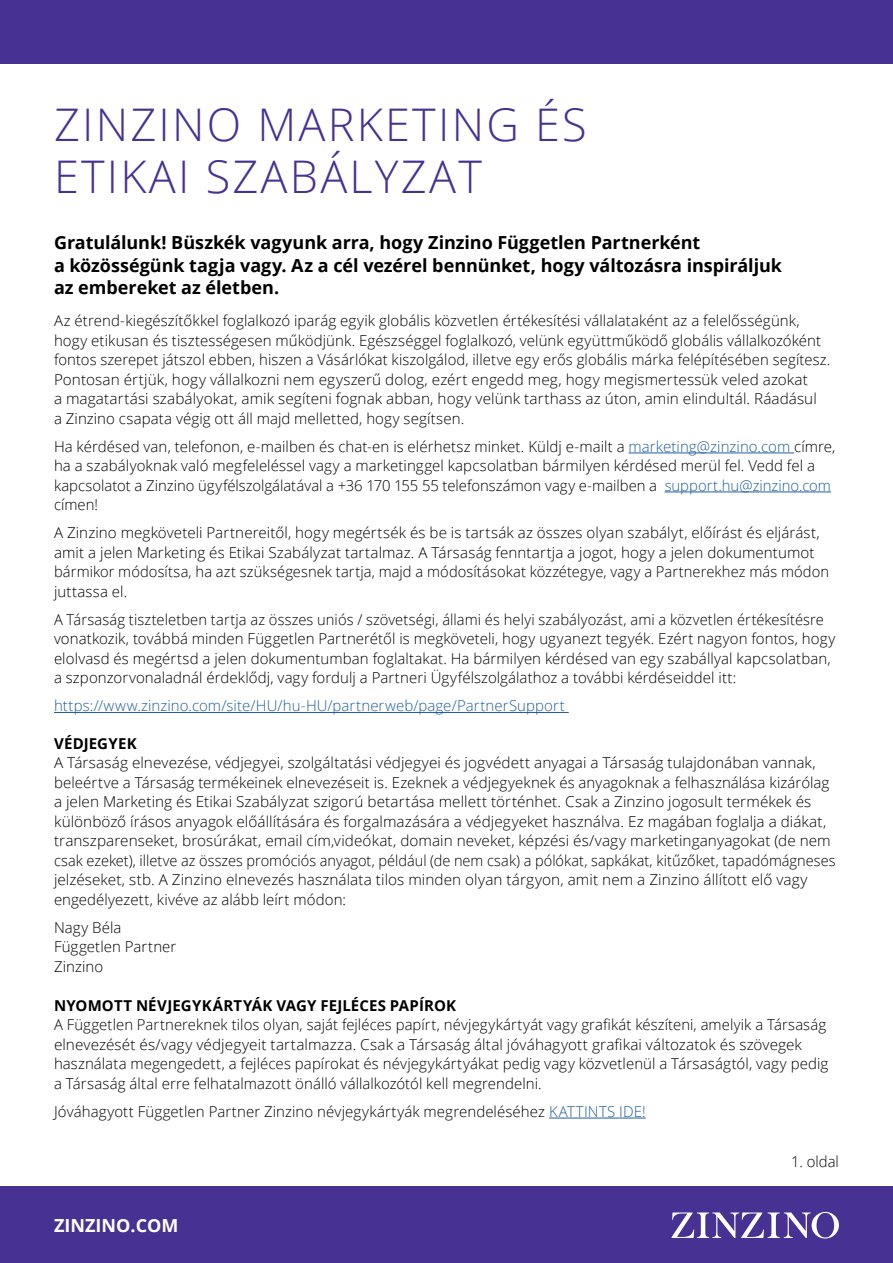
<style>
.page{position:relative;width:893px;height:1263px;background:#fff}
.page>*{position:absolute;margin:0;border:0;box-sizing:border-box;transform-origin:0 0}
.t1{font:300 45px/52.5px "Open Sans";letter-spacing:.05em;color:#473192}
.t2{font:700 18px/22.5px "Open Sans";letter-spacing:-.005em;color:#000}
.t3{font:700 18px "Open Sans";color:#fff}
.t4{font:300 15px/19.5px "Open Sans";letter-spacing:.005em;color:#000}
.t5{font:300 15px "Open Sans";letter-spacing:.005em;color:#215e9e}
.t6{font:700 15px "Open Sans";letter-spacing:.01em;color:#000}
.s1{color:#215e9e}
</style>
<div class="page">
<div style="left:0;top:1186px;width:893px;height:77px;background:#473192"></div>
<svg style="left:671px;top:1212px;width:168px;height:26px"></svg>
<div style="left:0;top:0;width:893px;height:64px;background:#473192"></div>
<hr style="left:629px;top:453px;width:165px;height:1px;background:#215e9e">
<hr style="left:665px;top:492px;width:166px;height:1px;background:#215e9e">
<hr style="left:54px;top:712px;width:515px;height:1px;background:#215e9e">
<hr style="left:549px;top:1118px;width:97px;height:1px;background:#215e9e">
<h1 class="t1" style="left:54px;top:97px;width:534px">ZINZINO MARKETING ÉS<br>ETIKAI SZABÁLYZAT</h1>
<p class="t2" style="left:54px;top:231px;width:729px">Gratulálunk! Büszkék vagyunk arra, hogy Zinzino Független Partnerként<br>a közösségünk tagja vagy. Az a cél vezérel bennünket, hogy változásra inspiráljuk az embereket az életben.</p>
<p class="t4" style="left:54px;top:311px;width:778px">Az étrend-kiegészítőkkel foglalkozó iparág egyik globális közvetlen értékesítési vállalataként az a felelősségünk, hogy etikusan és tisztességesen működjünk. Egészséggel foglalkozó, velünk együttműködő globális vállalkozóként fontos szerepet játszol ebben, hiszen a Vásárlókat kiszolgálod, illetve egy erős globális márka felépítésében segítesz.<br>Pontosan értjük, hogy vállalkozni nem egyszerű dolog, ezért engedd meg, hogy megismertessük veled azokat<br>a magatartási szabályokat, amik segíteni fognak abban, hogy velünk tarthass az úton, amin elindultál. Ráadásul<br>a Zinzino csapata végig ott áll majd melletted, hogy segítsen.</p>
<p class="t4" style="left:54px;top:436px;width:783px">Ha kérdésed van, telefonon, e-mailben és chat-en is elérhetsz minket. Küldj e-mailt a <span class="s1">marketing@zinzino.com</span> címre, ha a szabályoknak való megfeleléssel vagy a marketinggel kapcsolatban bármilyen kérdésed merül fel. Vedd fel a kapcsolatot a Zinzino ügyfélszolgálatával a +36 170 155 55 telefonszámon vagy e-mailben a <span class="s1">support.hu@zinzino.com </span>címen!</p>
<p class="t4" style="left:54px;top:523px;width:777px">A Zinzino megköveteli Partnereitől, hogy megértsék és be is tartsák az összes olyan szabályt, előírást és eljárást, amit a jelen Marketing és Etikai Szabályzat tartalmaz. A Társaság fenntartja a jogot, hogy a jelen dokumentumot bármikor módosítsa, ha azt szükségesnek tartja, majd a módosításokat közzétegye, vagy a Partnerekhez más módon juttassa el.</p>
<p class="t4" style="left:54px;top:609px;width:783px">A Társaság tiszteletben tartja az összes uniós / szövetségi, állami és helyi szabályozást, ami a közvetlen értékesítésre vonatkozik, továbbá minden Független Partnerétől is megköveteli, hogy ugyanezt tegyék. Ezért nagyon fontos, hogy elolvasd és megértsd a jelen dokumentumban foglaltakat. Ha bármilyen kérdésed van egy szabállyal kapcsolatban, a szponzorvonaladnál érdeklődj, vagy fordulj a Partneri Ügyfélszolgálathoz a további kérdéseiddel itt:</p>
<p class="t5" style="left:54px;top:696px;width:512px">https://www.zinzino.com/site/HU/hu-HU/partnerweb/page/PartnerSupport</p>
<p class="t6" style="left:54px;top:733px;width:84px">VÉDJEGYEK</p>
<p class="t4" style="left:54px;top:753px;width:783px">A Társaság elnevezése, védjegyei, szolgáltatási védjegyei és jogvédett anyagai a Társaság tulajdonában vannak, beleértve a Társaság termékeinek elnevezéseit is. Ezeknek a védjegyeknek és anyagoknak a felhasználása kizárólag a jelen Marketing és Etikai Szabályzat szigorú betartása mellett történhet. Csak a Zinzino jogosult termékek és különböző írásos anyagok előállítására és forgalmazására a védjegyeket használva. Ez magában foglalja a diákat, transzparenseket, brosúrákat, email cím,videókat, domain neveket, képzési és/vagy marketinganyagokat (de nem csak ezeket), illetve az összes promóciós anyagot, például (de nem csak) a pólókat, sapkákat, kitűzőket, tapadómágneses jelzéseket, stb. A Zinzino elnevezés használata tilos minden olyan tárgyon, amit nem a Zinzino állított elő vagy engedélyezett, kivéve az alább leírt módon:</p>
<p class="t4" style="left:54px;top:917px;width:124px">Nagy Béla<br>Független Partner<br>Zinzino</p>
<p class="t6" style="left:54px;top:995px;width:404px">NYOMOTT NÉVJEGYKÁRTYÁK VAGY FEJLÉCES PAPÍROK</p>
<p class="t4" style="left:54px;top:1015px;width:776px">A Független Partnereknek tilos olyan, saját fejléces papírt, névjegykártyát vagy grafikát készíteni, amelyik a Társaság elnevezését és/vagy védjegyeit tartalmazza. Csak a Társaság által jóváhagyott grafikai változatok és szövegek használata megengedett, a fejléces papírokat és névjegykártyákat pedig vagy közvetlenül a Társaságtól, vagy pedig a Társaság által erre felhatalmazott önálló vállalkozótól kell megrendelni.</p>
<p class="t4" style="left:54px;top:1101px;width:593px">Jóváhagyott Független Partner Zinzino névjegykártyák megrendeléséhez <span class="s1">KATTINTS IDE!</span></p>
<p class="t3" style="left:54px;top:1213px;width:126px">ZINZINO.COM</p>
<p class="t4" style="left:791px;top:1151px;width:49px">1. oldal</p>
</div>
